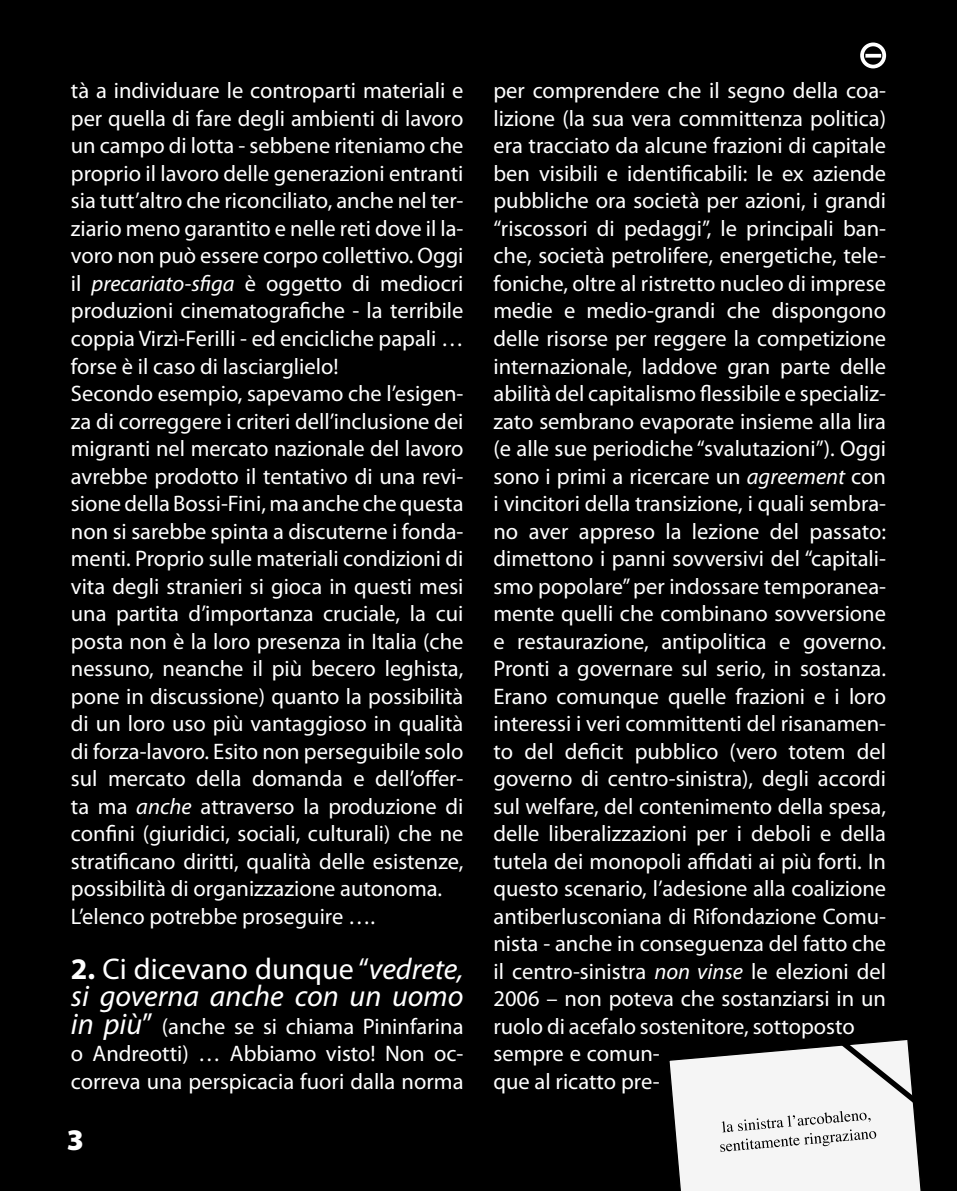
<style>
.page{position:relative;width:957px;height:1191px;background:#000}
.page>*{position:absolute;margin:0;border:0;box-sizing:border-box;transform-origin:0 0}
.t1{font:italic 30px/27.5px "Myriad Pro";color:#fff}
.t2{font:900 30px "Myriad Pro";color:#fff}
.t3{font:22.5px/27.5px "Myriad Pro";color:#fff}
.s1{font-style:italic}
.s2{font-weight:700;font-style:normal}
.s3{font-style:normal}
.s4{font-style:italic;font-size:30px}
.s5{font-size:30px}
</style>
<div class="page">
<div style="left:860px;top:43px;width:26px;height:25px;border:4px solid #fff;border-radius:50%"></div>
<svg style="left:865px;top:54px;width:16px;height:4px"></svg>
<svg style="left:669px;top:1040px;width:252px;height:151px;background:#cfcfcf"></svg>
<p class="t3" style="left:71px;top:78px;width:394px">tà a individuare le controparti materiali e per quella di fare degli ambienti di lavoro un campo di lotta - sebbene riteniamo che proprio il lavoro delle generazioni entranti sia tutt’altro che riconciliato, anche nel ter&shy;ziario meno garantito e nelle reti dove il la&shy;voro non può essere corpo collettivo. Oggi il <span class="s1">precariato-sfiga</span> è oggetto di mediocri produzioni cinematografiche - la terribile coppia Virzì-Ferilli - ed encicliche papali … forse è il caso di lasciarglielo!<br>Secondo esempio, sapevamo che l’esigen&shy;za di correggere i criteri dell’inclusione dei migranti nel mercato nazionale del lavoro avrebbe prodotto il tentativo di una revi&shy;sione della Bossi-Fini, ma anche che questa non si sarebbe spinta a discuterne i fonda&shy;menti. Proprio sulle materiali condizioni di vita degli stranieri si gioca in questi mesi una partita d’importanza cruciale, la cui posta non è la loro presenza in Italia (che nessuno, neanche il più becero leghista, pone in discussione) quanto la possibilità di un loro uso più vantaggioso in qualità di forza-lavoro. Esito non perseguibile solo sul mercato della domanda e dell’offer&shy;ta ma <span class="s1">anche</span> attraverso la produzione di confini (giuridici, sociali, culturali) che ne stratificano diritti, qualità delle esistenze, possibilità di organizzazione autonoma.<br>L’elenco potrebbe proseguire ….</p>
<h1 class="t1" style="left:71px;top:955px;width:394px"><span class="s2">2.</span> <span class="s3">Ci dicevano dunque “</span>vedrete, si governa anche con un uomo</h1>
<p class="t3" style="left:71px;top:1013px;width:394px;text-align:justify"><span class="s4">in più</span><span class="s5">”</span> (anche se si chiama Pininfarina o Andreotti) … Abbiamo visto! Non oc&shy;correva una perspicacia fuori dalla norma</p>
<h1 class="t2" style="left:67px;top:1122px;width:19px">3</h1>
<p class="t3" style="left:493px;top:78px;width:394px">per comprendere che il segno della coa&shy;lizione (la sua vera committenza politica) era tracciato da alcune frazioni di capitale ben visibili e identificabili: le ex aziende pubbliche ora società per azioni, i grandi “riscossori di pedaggi”, le principali ban&shy;che, società petrolifere, energetiche, tele&shy;foniche, oltre al ristretto nucleo di imprese medie e medio-grandi che dispongono delle risorse per reggere la competizione internazionale, laddove gran parte delle abilità del capitalismo flessibile e specializ&shy;zato sembrano evaporate insieme alla lira (e alle sue periodiche “svalutazioni”). Oggi sono i primi a ricercare un <span class="s1">agreement</span> con i vincitori della transizione, i quali sembra&shy;no aver appreso la lezione del passato: dimettono i panni sovversivi del “capitali&shy;smo popolare” per indossare temporanea&shy;mente quelli che combinano sovversione e restaurazione, antipolitica e governo.<br>Pronti a governare sul serio, in sostanza.<br>Erano comunque quelle frazioni e i loro interessi i veri committenti del risanamen&shy;to del deficit pubblico (vero totem del governo di centro-sinistra), degli accordi sul welfare, del contenimento della spesa, delle liberalizzazioni per i deboli e della tutela dei monopoli affidati ai più forti. In questo scenario, l’adesione alla coalizione antiberlusconiana di Rifondazione Comu&shy;nista - anche in conseguenza del fatto che il centro-sinistra <span class="s1">non vinse</span> le elezioni del 2006 – non poteva che sostanziarsi in un ruolo di acefalo sostenitore, sottoposto sempre e comun-<br>que al ricatto pre-</p>
</div>
